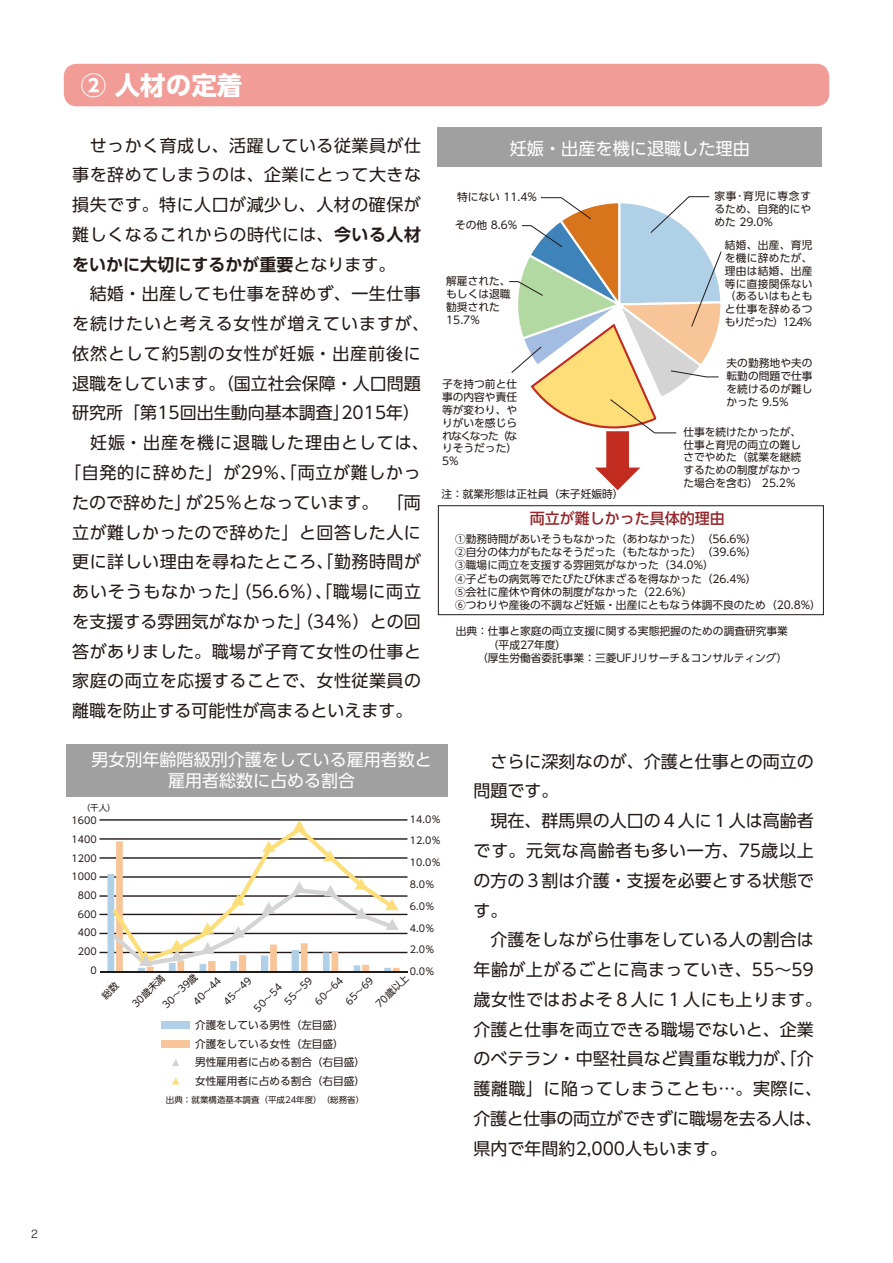
<style>
.page{position:relative;width:893px;height:1263px;background:#fff}
.page>*{position:absolute;margin:0;border:0;box-sizing:border-box;transform-origin:0 0}
.t1{font:700 25.5px "UD Shin Go Pro";color:#fff}
.t2{font:17.1px "UD Shin Go Pr 6";color:#fff}
.t3{font:16.95px/29.7px "UD Shin Go Pro";letter-spacing:.025em;color:#231916;text-align:justify}
.t4{font:16.95px/29.7px "UD Shin Go Pro";color:#231916}
.t5{font:16.95px/21.3px "UD Shin Go Pr 6";color:#fff;text-align:center}
.t6{font:700 16.95px "UD Shin Go Pro De";color:#231916}
.t7{font:500 15px "UD Shin Go Pr 6";color:#95262a}
.t8{font:10.65px/12.9px "UD Shin Go Pr 6";color:#231916;text-align:justify}
.t9{font:10.65px "Rodin Pro M";color:#231916}
.t10{font:9.6px/18.8px "UD Shin Go Pr 6";color:#231916}
.t11{font:8.55px "UD Shin Go Pr 6";color:#231916}
.s1{font-family:"UD Shin Go Pro De";font-weight:700}
.s2{font-family:"UD Shin Go Pro";font-weight:400}
</style>
<div class="page">
<div style="left:64px;top:64px;width:765px;height:42px;background:#f29c98;border-radius:13px"></div>
<div style="left:438px;top:505px;width:386px;height:110px;border:1px solid #231916"></div>
<svg style="left:437px;top:128px;width:382px;height:484px"></svg>
<hr style="left:100px;top:952px;width:307px;height:1px;background:#231916">
<hr style="left:100px;top:933px;width:307px;height:1px;background:#231916">
<hr style="left:100px;top:914px;width:307px;height:1px;background:#231916">
<hr style="left:100px;top:895px;width:307px;height:2px;background:#231916">
<hr style="left:100px;top:876px;width:307px;height:2px;background:#231916">
<hr style="left:100px;top:857px;width:307px;height:2px;background:#231916">
<hr style="left:100px;top:838px;width:307px;height:2px;background:#231916">
<hr style="left:100px;top:819px;width:307px;height:2px;background:#231916">
<hr style="left:100px;top:971px;width:307px;height:1px;background:#231916">
<div style="left:161px;top:1021px;width:29px;height:7px;background:#afd0e7"></div>
<div style="left:161px;top:1040px;width:29px;height:7px;background:#f8c599"></div>
<svg style="left:172px;top:1059px;width:7px;height:7px"></svg>
<svg style="left:172px;top:1077px;width:7px;height:7px"></svg>
<div style="left:66px;top:744px;width:381px;height:52px;background:#a0a0a1"></div>
<svg style="left:107px;top:820px;width:293px;height:151px"></svg>
<p class="t9" style="left:31px;top:1227px;width:9px">2</p>
<h1 class="t1" style="left:81px;top:64px;width:163px">② 人材の定着</h1>
<h3 class="t3" style="left:72px;top:130px;width:350px">　せっかく育成し、活躍している従業員が仕事を辞めてしまうのは、企業にとって大きな損失です。特に人口が減少し、人材の確保が難しくなるこれからの時代には、<span class="s1">今いる人材</span></h3>
<h3 class="t6" style="left:72px;top:250px;width:325px">をいかに大切にするかが重要<span class="s2">となります。</span></h3>
<p class="t3" style="left:64px;top:279px;width:366px;text-align:center">　結婚・出産しても仕事を辞めず、一生仕事を続けたいと考える女性が増えていますが、依然として約5割の女性が妊娠・出産前後に退職をしています。（国立社会保障・人口問題研究所「第15回出生動向基本調査」2015年）　妊娠・出産を機に退職した理由としては、「自発的に辞めた」が29％、「両立が難しかったので辞めた」が25％となっています。　「両立が難しかったので辞めた」と回答した人に更に詳しい理由を尋ねたところ、「勤務時間があいそうもなかった」（56.6％）、「職場に両立を支援する雰囲気がなかった」（34％）との回答がありました。職場が子育て女性の仕事と家庭の両立を応援することで、女性従業員の離職を防止する可能性が高まるといえます。</p>
<h2 class="t2" style="left:510px;top:134px;width:242px">妊娠・出産を機に退職した理由</h2>
<p class="t8" style="left:457px;top:190px;width:81px">特にない 11.4%</p>
<p class="t8" style="left:455px;top:218px;width:64px">その他 8.6%</p>
<p class="t8" style="left:446px;top:274px;width:66px;text-align:left">解雇された、もしくは退職勧奨された<br>15.7%</p>
<p class="t8" style="left:442px;top:377px;width:77px">子を持つ前と仕事の内容や責任等が変わり、やりがいを感じられなくなった（なりそうだった）5%</p>
<p class="t8" style="left:441px;top:488px;width:184px">注：就業形態は正社員（末子妊娠時）</p>
<p class="t8" style="left:714px;top:189px;width:98px">家事･育児に専念するため、自発的にやめた 29.0%</p>
<p class="t8" style="left:725px;top:238px;width:89px">結婚、出産、育児を機に辞めたが、理由は結婚、出産等に直接関係ない（あるいはもともと仕事を辞めるつもりだった）12.4%</p>
<p class="t8" style="left:726px;top:356px;width:88px">夫の勤務地や夫の転勤の問題で仕事を続けるのが難しかった 9.5%</p>
<p class="t8" style="left:683px;top:425px;width:119px">仕事を続けたかったが、仕事と育児の両立の難しさでやめた（就業を継続するための制度がなかった場合を含む） 25.2%</p>
<h3 class="t7" style="left:530px;top:506px;width:197px">両立が難しかった具体的理由</h3>
<p class="t8" style="left:455px;top:532px;width:367px;text-align:left">①勤務時間があいそうもなかった（あわなかった）（56.6%）<br>②自分の体力がもたなそうだった（もたなかった）（39.6%）<br>③職場に両立を支援する雰囲気がなかった（34.0%）<br>④子どもの病気等でたびたび休まざるを得なかった（26.4%）<br>⑤会社に産休や育休の制度がなかった（22.6%）<br>⑥つわりや産後の不調など妊娠・出産にともなう体調不良のため（20.8%）</p>
<p class="t8" style="left:456px;top:623px;width:334px;line-height:14px;text-align:left">出典：仕事と家庭の両立支援に関する実態把握のための調査研究事業　　　（平成27年度）<br>　　（厚生労働省委託事業：三菱UFJリサーチ＆コンサルティング）</p>
<h3 class="t5" style="left:92px;top:748px;width:342px">男女別年齢階級別介護をしている雇用者数と雇用者総数に占める割合</h3>
<p class="t11" style="left:82px;top:801px;width:36px">（千人）</p>
<p class="t10" style="left:71px;top:811px;width:27px;text-align:right">1600<br>1400<br>1200<br>1000<br>800<br>600<br>400<br>200<br>0</p>
<p class="t10" style="left:410px;top:809px;width:33px">14.0％</p>
<p class="t10" style="left:410px;top:831px;width:33px">12.0％</p>
<p class="t10" style="left:410px;top:853px;width:33px">10.0％</p>
<p class="t10" style="left:410px;top:875px;width:26px">8.0％</p>
<p class="t10" style="left:410px;top:896px;width:26px">6.0％</p>
<p class="t10" style="left:410px;top:918px;width:26px">4.0％</p>
<p class="t10" style="left:410px;top:940px;width:26px">2.0％</p>
<p class="t10" style="left:410px;top:962px;width:26px">0.0％</p>
<p class="t10" style="left:174px;top:983px;width:36px;line-height:19.2px;text-indent:-24px;rotate:-45deg">30～39歳<br>40～44</p>
<p class="t10" style="left:218px;top:996px;width:36px;rotate:-45deg">45～49</p>
<p class="t10" style="left:268px;top:985px;width:36px;line-height:16.8px;text-indent:-26px;rotate:-45deg">50～54<br>55～59</p>
<p class="t10" style="left:310px;top:996px;width:36px;rotate:-45deg">60～64</p>
<p class="t10" style="left:340px;top:996px;width:36px;rotate:-45deg">65～69</p>
<p class="t10" style="left:371px;top:999px;width:43px;rotate:-45deg">70歳以上</p>
<p class="t10" style="left:127px;top:999px;width:43px;rotate:-45deg">30歳未満</p>
<p class="t8" style="left:195px;top:1015px;width:172px;line-height:18.6px;text-align:left">介護をしている男性（左目盛）<br>介護をしている女性（左目盛）<br>男性雇用者に占める割合（右目盛）女性雇用者に占める割合（右目盛）</p>
<p class="t11" style="left:166px;top:1092px;width:200px">出典：就業構造基本調査（平成24年度）（総務省）</p>
<p class="t4" style="left:474px;top:746px;width:350px">　さらに深刻なのが、介護と仕事との両立の問題です。<br>　現在、群馬県の人口の４人に１人は高齢者です。元気な高齢者も多い一方、75歳以上の方の３割は介護・支援を必要とする状態です。<br>　介護をしながら仕事をしている人の割合は年齢が上がるごとに高まっていき、55～59歳女性ではおよそ８人に１人にも上ります。介護と仕事を両立できる職場でないと、企業のベテラン・中堅社員など貴重な戦力が、「介護離職」に陥ってしまうことも…。実際に、介護と仕事の両立ができずに職場を去る人は、県内で年間約2,000人もいます。</p>
</div>
